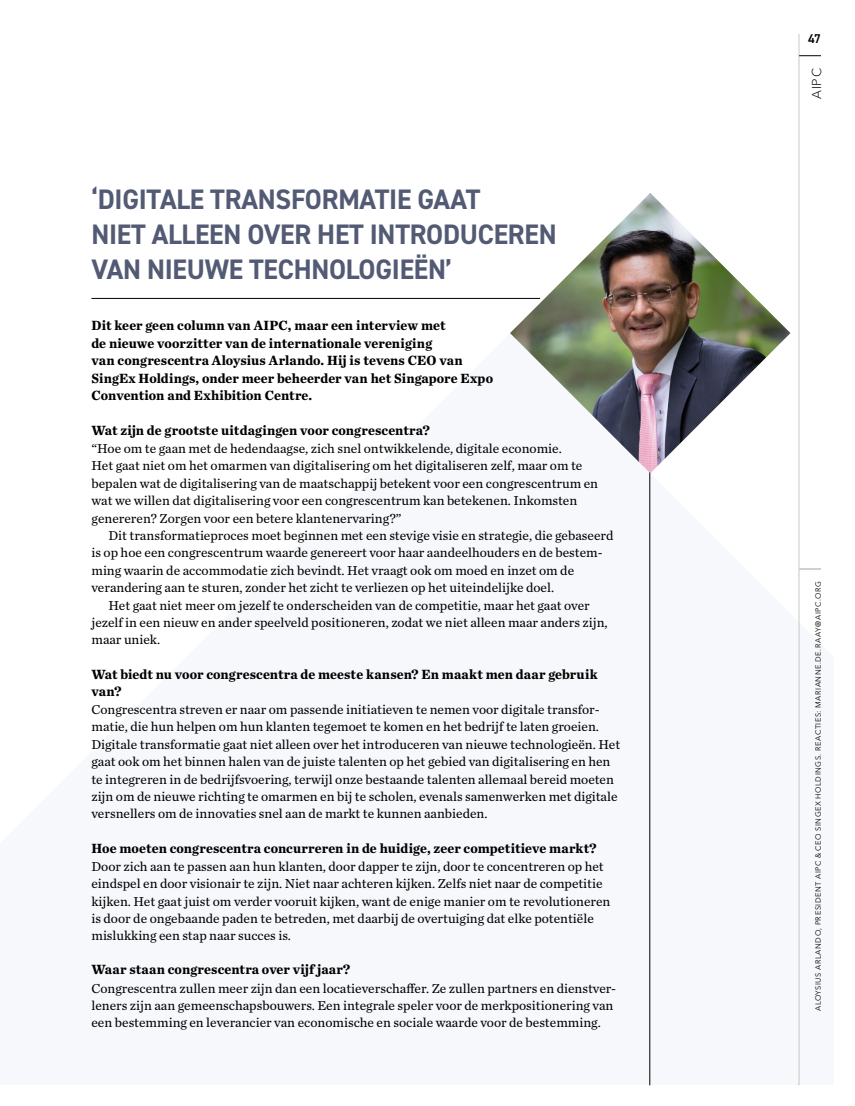
<style>
.page{position:relative;width:855px;height:1106px;background:#fff}
.page>*{position:absolute;margin:0;border:0;box-sizing:border-box;transform-origin:0 0}
.FM-CM-COLUMN-KOP_REC{font:700 28.2px/34.8px "DIN2014";letter-spacing:-.01em;color:#535a74}
.FM-CM-A-TUSSENKOP{font:700 13.95px/17.4px "Chronicle Text G2";letter-spacing:.005em;color:#000;scale:.96 1}
.FM-CM-A-BODY_INDENT{font:13.5px/17.4px "Chronicle Text G2";color:#000}
.FM-CM-SECTIE{font:300 12.75px "Avenir Next W1 G";color:#000}
.FM-CM-PAGINACIJFER_R{font:600 12.75px "DIN2014";color:#000}
.t1{font:7.5px "Avenir Next W1 G";letter-spacing:.07em;color:#000}
</style>
<div class="page">
<svg style="left:799px;top:55px;width:22px;height:1px"></svg>
<hr style="left:649px;top:254px;width:1px;height:831px;background:#000">
<img style="left:510px;top:193px;width:280px;height:280px">
<hr style="left:91px;top:298px;width:449px;height:1px;background:#000">
<svg style="left:799px;top:568px;width:22px;height:1px"></svg>
<p class="FM-CM-COLUMN-KOP_REC" style="left:91px;top:182px;width:467px">‘DIGITALE TRANSFORMATIE GAAT<br>NIET ALLEEN OVER HET INTRODUCEREN<br>VAN NIEUWE TECHNOLOGIEËN’</p>
<p class="FM-CM-A-TUSSENKOP" style="left:91px;top:316px;width:420px">Dit keer geen column van AIPC, maar een interview met<br>de nieuwe voorzitter van de internationale vereniging<br>van congrescentra Aloysius Arlando. Hij is tevens CEO van SingEx Holdings, onder meer beheerder van het Singapore Expo Convention and Exhibition Centre.</p>
<p class="FM-CM-A-TUSSENKOP" style="left:91px;top:420px;width:354px">Wat zijn de grootste uitdagingen voor congrescentra?</p>
<p class="FM-CM-A-BODY_INDENT" style="left:91px;top:439px;width:508px">“Hoe om te gaan met de hedendaagse, zich snel ontwikkelende, digitale economie.<br>Het gaat niet om het omarmen van digitalisering om het digitaliseren zelf, maar om te bepalen wat de digitalisering van de maatschappij betekent voor een congrescentrum en wat we willen dat digitalisering voor een congrescentrum kan betekenen. Inkomsten genereren? Zorgen voor een betere klantenervaring?”</p>
<p class="FM-CM-A-BODY_INDENT" style="left:91px;top:526px;width:523px;text-indent:17px">Dit transformatieproces moet beginnen met een stevige visie en strategie, die gebaseerd is op hoe een congrescentrum waarde genereert voor haar aandeelhouders en de bestem&shy;ming waarin de accommodatie zich bevindt. Het vraagt ook om moed en inzet om de verandering aan te sturen, zonder het zicht te verliezen op het uiteindelijke doel.</p>
<p class="FM-CM-A-BODY_INDENT" style="left:91px;top:595px;width:518px;text-indent:17px">Het gaat niet meer om jezelf te onderscheiden van de competitie, maar het gaat over jezelf in een nieuw en ander speelveld positioneren, zodat we niet alleen maar anders zijn, maar uniek.</p>
<p class="FM-CM-A-TUSSENKOP" style="left:91px;top:664px;width:529px">Wat biedt nu voor congrescentra de meeste kansen? En maakt men daar gebruik van?</p>
<p class="FM-CM-A-BODY_INDENT" style="left:91px;top:700px;width:530px">Congrescentra streven er naar om passende initiatieven te nemen voor digitale transfor&shy;matie, die hun helpen om hun klanten tegemoet te komen en het bedrijf te laten groeien.<br>Digitale transformatie gaat niet alleen over het introduceren van nieuwe technologieën. Het gaat ook om het binnen halen van de juiste talenten op het gebied van digitalisering en hen te integreren in de bedrijfsvoering, terwijl onze bestaande talenten allemaal bereid moeten zijn om de nieuwe richting te omarmen en bij te scholen, evenals samenwerken met digitale versnellers om de innovaties snel aan de markt te kunnen aanbieden.</p>
<p class="FM-CM-A-TUSSENKOP" style="left:91px;top:838px;width:528px">Hoe moeten congrescentra concurreren in de huidige, zeer competitieve markt?</p>
<p class="FM-CM-A-BODY_INDENT" style="left:91px;top:856px;width:520px">Door zich aan te passen aan hun klanten, door dapper te zijn, door te concentreren op het eindspel en door visionair te zijn. Niet naar achteren kijken. Zelfs niet naar de competitie kijken. Het gaat juist om verder vooruit kijken, want de enige manier om te revolutioneren is door de ongebaande paden te betreden, met daarbij de overtuiging dat elke potentiële mislukking een stap naar succes is.</p>
<p class="FM-CM-A-TUSSENKOP" style="left:91px;top:960px;width:271px">Waar staan congrescentra over vijf jaar?</p>
<p class="FM-CM-A-BODY_INDENT" style="left:91px;top:978px;width:526px">Congrescentra zullen meer zijn dan een locatieverschaffer. Ze zullen partners en dienstver&shy;leners zijn aan gemeenschapsbouwers. Een integrale speler voor de merkpositionering van een bestemming en leverancier van economische en sociale waarde voor de bestemming.</p>
<p class="FM-CM-PAGINACIJFER_R" style="left:808px;top:31px;width:14px">47</p>
<p class="FM-CM-SECTIE" style="left:809px;top:99px;width:32px;rotate:-90deg">AIPC</p>
<p class="t1" style="left:813px;top:1011px;width:431px;rotate:-90deg">ALOYSIUS ARLANDO, PRESIDENT AIPC &amp; CEO SINGEX HOLDINGS. REACTIES: MARIANNE.DE.RAAY@AIPC.ORG</p>
</div>
